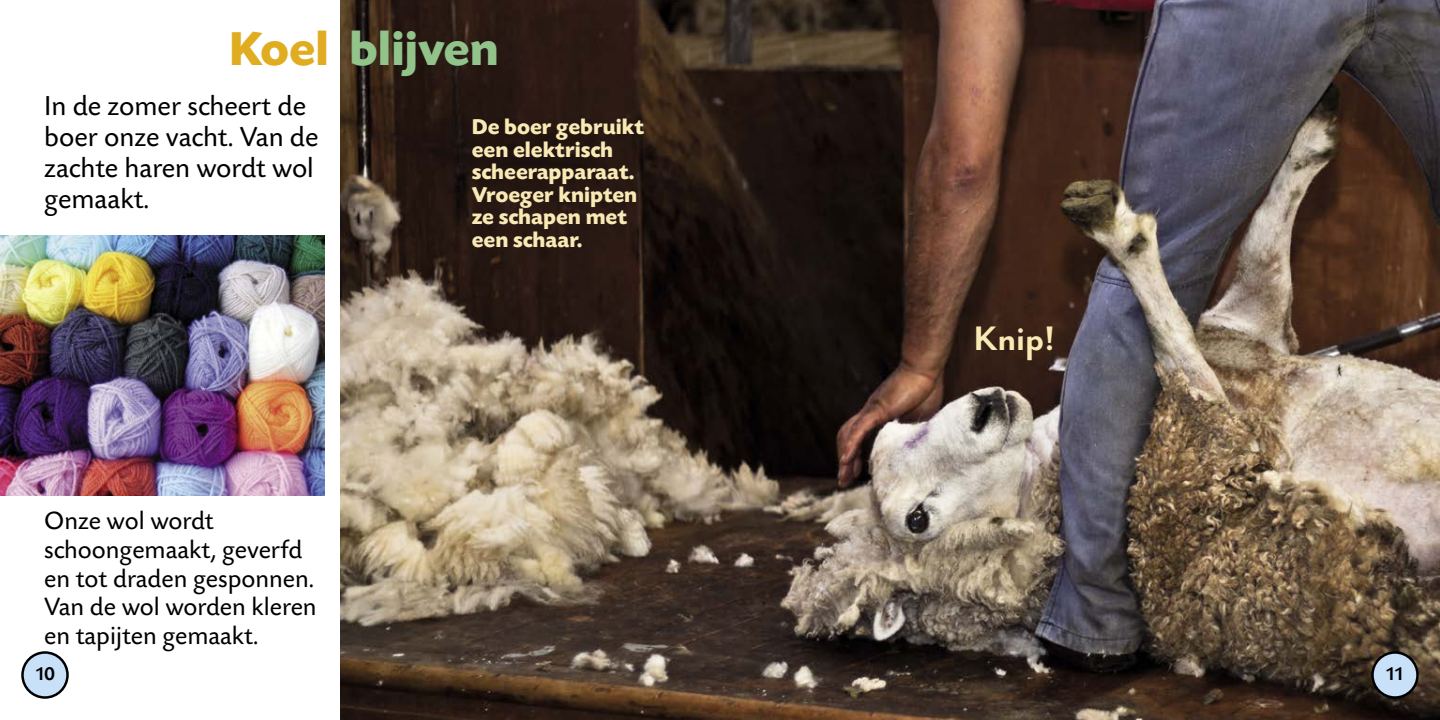
<style>
.page{position:relative;width:1440px;height:720px;background:#fff}
.page>*{position:absolute;margin:0;border:0;box-sizing:border-box;transform-origin:0 0}
.t1{font:700 50px "Today SB";color:#92c38b}
.t2{font:700 39.12px "Mr Eaves San OT";color:#f8e9b5}
.t3{font:28.75px/31.2px "Today SB";color:#000}
.t4{font:26.25px/28.8px "Today SB";color:#000}
.t5{font:700 22.5px/22.5px "Today SB";color:#f8e9b5}
.t6{font:500 20px "Today SB";color:#000}
.s1{color:#e0ad20}
</style>
<div class="page">
<img style="left:340px;top:0;width:1100px;height:720px">
<div style="left:1372px;top:652px;width:46px;height:46px;background:#c8e1f8;border-radius:50%"></div>
<div style="left:1371px;top:651px;width:48px;height:48px;border:2px solid #000;border-radius:50%"></div>
<div style="left:22px;top:652px;width:46px;height:46px;background:#c8e1f8;border-radius:50%"></div>
<div style="left:21px;top:651px;width:48px;height:48px;border:2px solid #000;border-radius:50%"></div>
<img style="left:0;top:235px;width:325px;height:261px">
<h1 class="t1" style="left:229px;top:22px;width:271px"><span class="s1">Koel</span> blijven</h1>
<p class="t3" style="left:44px;top:91px;width:276px">In de zomer scheert de boer onze vacht. Van de zachte haren wordt wol gemaakt.</p>
<p class="t4" style="left:44px;top:507px;width:274px">Onze wol wordt schoongemaakt, geverfd en tot draden gesponnen.<br>Van de wol worden kleren en tapijten gemaakt.</p>
<p class="t5" style="left:472px;top:116px;width:174px">De boer gebruikt een elektrisch scheerapparaat.<br>Vroeger knipten ze schapen met een schaar.</p>
<h2 class="t2" style="left:974px;top:316px;width:83px">Knip!</h2>
<p class="t6" style="left:35px;top:663px;width:22px">10</p>
<p class="t6" style="left:1385px;top:663px;width:21px">11</p>
</div>
